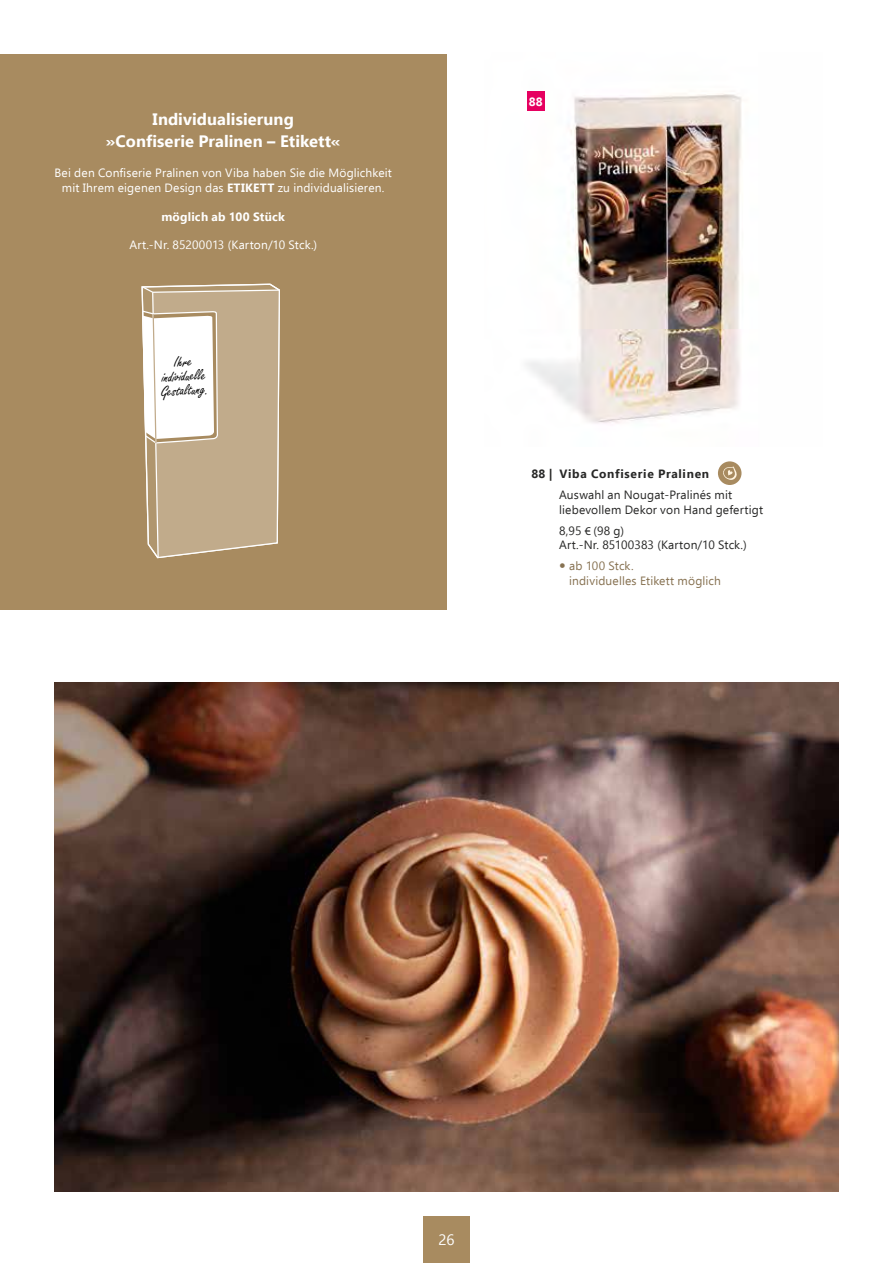
<style>
.page{position:relative;width:893px;height:1263px;background:#fff}
.page>*{position:absolute;margin:0;border:0;box-sizing:border-box;transform-origin:0 0}
.t1{font:700 16.5px/22.5px "Ebrima";letter-spacing:.005em;color:#fff;text-align:center}
.t2{font:16.35px/14.2px "Freestyle Script";color:#000;text-align:center}
.t3{font:15px "Ebrima";color:#fff}
.t4{font:12px/15px "Ebrima";letter-spacing:.01em;color:#fff;text-align:center}
.t5{font:12px/15px "Ebrima";letter-spacing:.015em;color:#282827}
.t6{font:12px/15.3px "Ebrima";letter-spacing:.01em;color:#877252}
.t7{font:700 12px "Ebrima";letter-spacing:.055em;color:#282827}
.t8{font:700 12px "Ebrima";letter-spacing:.015em;color:#fff}
.s1{font-weight:700}
.s2{font-family:"Myriad Pro"}
</style>
<div class="page">
<div style="left:0;top:54px;width:446px;height:555px;background:#a88b60"></div>
<img style="left:526px;top:91px;width:216px;height:333px">
<div style="left:423px;top:1216px;width:47px;height:47px;background:#a88b60"></div>
<div style="left:527px;top:91px;width:17px;height:20px;background:#e60060"></div>
<svg style="left:141px;top:283px;width:139px;height:276px;background:#cebca3"></svg>
<img style="left:54px;top:682px;width:785px;height:510px">
<div style="left:718px;top:461px;width:23px;height:24px;background:#a88b60;border-radius:50%"></div>
<svg style="left:723px;top:467px;width:14px;height:13px"></svg>
<h1 class="t1" style="left:106px;top:107px;width:236px">Individualisierung<br>»Confiserie Pralinen – Etikett«</h1>
<p class="t4" style="left:55px;top:165px;width:339px">Bei den Confiserie Pralinen von Viba haben Sie die Möglichkeit mit Ihrem eigenen Design das <span class="s1">ETIKETT</span> zu individualisieren.</p>
<p class="t8" style="left:161px;top:207px;width:125px">möglich ab 100 Stück</p>
<p class="t4" style="left:129px;top:237px;width:189px">Art.-Nr. 85200013 (Karton/10 Stck.)</p>
<h2 class="t2" style="left:159px;top:357px;width:49px;rotate:-4deg">Ihre individuelle<br>Gestaltung.</h2>
<p class="t8" style="left:529px;top:92px;width:15px">88</p>
<p class="t7" style="left:531px;top:464px;width:179px">88 | Viba Confiserie Pralinen</p>
<p class="t5" style="left:559px;top:487px;width:205px">Auswahl an Nougat-Pralinés mit liebevollem Dekor von Hand gefertigt</p>
<p class="t5" style="left:559px;top:523px;width:189px;line-height:14.4px">8,95 <span class="s2">€</span> (98 g)<br>Art.-Nr. 85100383 (Karton/10 Stck.)</p>
<p class="t6" style="left:569px;top:558px;width:153px">ab 100 Stck.<br>individuelles Etikett möglich</p>
<p class="t3" style="left:438px;top:1228px;width:18px">26</p>
</div>
